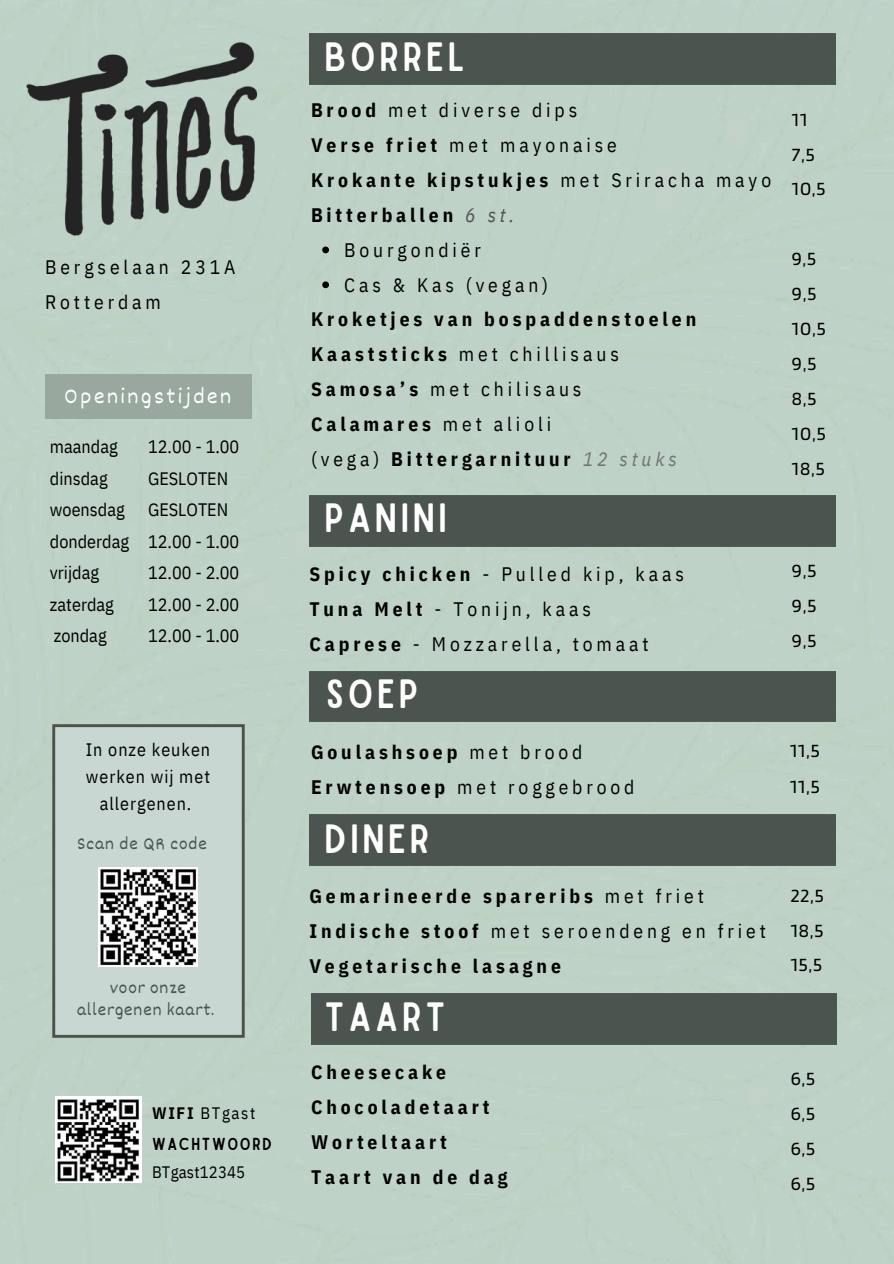
<style>
.page{position:relative;width:894px;height:1264px;background:#fff}
.page>*{position:absolute;margin:0;border:0;box-sizing:border-box;transform-origin:0 0}
.t1{font:39px "Sailors";letter-spacing:.095em;color:#fff}
.t2{font:22.5px "Dekko";letter-spacing:.11em;color:#fff}
.t3{font:700 19.5px/34.8px "IBM Plex Sans Cond";letter-spacing:.2em;color:#000}
.t4{font:19.5px/34.8px "IBM Plex Sans Cond";letter-spacing:.2em;color:#000}
.t5{font:19.5px/34.8px "Blinker";letter-spacing:.055em;color:#000}
.t6{font:18px/31.5px "IBM Plex Sans Cond";color:#000}
.t7{font:18px/21.3px "Dekko";letter-spacing:.05em;color:#4c544f;text-align:center}
.t8{font:18px/27px "IBM Plex Sans Cond";letter-spacing:.055em;color:#000;text-align:center}
.t9{font:16.65px "Sailors";letter-spacing:.1em;color:#000}
.t10{font:16.5px "IBM Plex Sans Cond";letter-spacing:.01em;color:#000}
.s1{font-weight:700}
.s2{font-weight:400}
.s3{font-weight:400;font-style:italic;color:#545454}
.s4{font-weight:400;font-style:italic;color:#737373}
</style>
<div class="page">
<div style="left:0;top:0;width:893px;height:1263px;background:#bed2c8"></div>
<div style="left:309px;top:495px;width:525px;height:51px;background:#4c544f"></div>
<div style="left:309px;top:34px;width:525px;height:51px;background:#4c544f"></div>
<img style="left:17px;top:32px;width:249px;height:211px">
<div style="left:45px;top:374px;width:206px;height:44px;background:#98a89f"></div>
<img style="left:56px;top:1096px;width:85px;height:86px">
<img style="left:45px;top:718px;width:206px;height:326px">
<img style="left:98px;top:867px;width:99px;height:99px">
<svg style="left:322px;top:246px;width:7px;height:7px"></svg>
<svg style="left:322px;top:281px;width:7px;height:7px"></svg>
<div style="left:311px;top:993px;width:525px;height:51px;background:#4c544f"></div>
<div style="left:309px;top:814px;width:525px;height:51px;background:#4c544f"></div>
<div style="left:309px;top:671px;width:525px;height:51px;background:#4c544f"></div>
<h5 class="t4" style="left:45px;top:249px;width:192px">Bergselaan 231A<br>Rotterdam</h5>
<p class="t2" style="left:64px;top:382px;width:168px">Openingstijden</p>
<h5 class="t6" style="left:50px;top:430px;width:81px">maandag dinsdag woensdag donderdag vrijdag zaterdag zondag</h5>
<p class="t6" style="left:148px;top:431px;width:93px">12.00 - 1.00<br>GESLOTEN<br>GESLOTEN<br>12.00 - 1.00<br>12.00 - 2.00<br>12.00 - 2.00<br>12.00 - 1.00</p>
<h5 class="t8" style="left:86px;top:735px;width:126px">In onze keuken werken wij met allergenen.</h5>
<p class="t7" style="left:77px;top:831px;width:131px">Scan de QR code</p>
<h6 class="t7" style="left:77px;top:976px;width:139px">voor onze allergenen kaart.</h6>
<p class="t10" style="left:152px;top:1102px;width:105px"><span class="s1">WIFI</span> BTgast</p>
<p class="t9" style="left:152px;top:1137px;width:121px">WACHTWOORD</p>
<h5 class="t10" style="left:152px;top:1160px;width:95px">BTgast12345</h5>
<p class="t1" style="left:324px;top:42px;width:142px">BORREL</p>
<p class="t3" style="left:311px;top:92px;width:461px">Brood <span class="s2">met diverse dips<br></span>Verse friet <span class="s2">met mayonaise<br></span>Krokante kipstukjes <span class="s2">met Sriracha mayo<br></span>Bitterballen <span class="s3">6 st.</span></p>
<h2 class="t4" style="left:344px;top:232px;width:138px">Bourgondiër</h2>
<h5 class="t4" style="left:344px;top:267px;width:205px">Cas &amp; Kas (vegan)</h5>
<h3 class="t3" style="left:311px;top:302px;width:386px">Kroketjes van bospaddenstoelen<br>Kaaststicks <span class="s2">met chillisaus<br></span>Samosa’s <span class="s2">met chilisaus<br></span>Calamares <span class="s2">met alioli<br>(vega)</span> Bittergarnituur <span class="s4">12 stuks</span></h3>
<p class="t1" style="left:324px;top:504px;width:124px">PANINI</p>
<p class="t5" style="left:791px;top:101px;width:35px">11<br>7,5<br>10,5</p>
<h5 class="t5" style="left:791px;top:241px;width:35px">9,5<br>9,5<br>10,5<br>9,5<br>8,5<br>10,5<br>18,5</h5>
<h5 class="t4" style="left:309px;top:556px;width:376px"><span class="s1">Spicy chicken</span> - Pulled kip, kaas<br><span class="s1">Tuna Melt</span> - Tonijn, kaas<br><span class="s1">Caprese</span> - Mozzarella, tomaat</h5>
<h5 class="t5" style="left:791px;top:552px;width:26px;text-align:justify">9,5<br>9,5<br>9,5</h5>
<p class="t1" style="left:326px;top:679px;width:94px">SOEP</p>
<p class="t3" style="left:311px;top:734px;width:325px">Goulashsoep <span class="s2">met brood<br></span>Erwtensoep <span class="s2">met roggebrood</span></p>
<h5 class="t1" style="left:324px;top:824px;width:106px">DINER</h5>
<p class="t3" style="left:309px;top:878px;width:458px">Gemarineerde spareribs <span class="s2">met friet<br></span>Indische stoof <span class="s2">met seroendeng en friet<br></span>Vegetarische lasagne</p>
<h1 class="t1" style="left:324px;top:1002px;width:122px">TAART</h1>
<h5 class="t5" style="left:789px;top:732px;width:31px;line-height:36px">11,5<br>11,5</h5>
<p class="t5" style="left:790px;top:877px;width:35px;text-align:justify">22,5<br>18,5<br>15,5</p>
<h1 class="t3" style="left:311px;top:1054px;width:198px">Cheesecake<br>Chocoladetaart<br>Worteltaart<br>Taart van de dag</h1>
<h5 class="t5" style="left:790px;top:1060px;width:26px;text-align:justify">6,5<br>6,5<br>6,5<br>6,5</h5>
</div>
